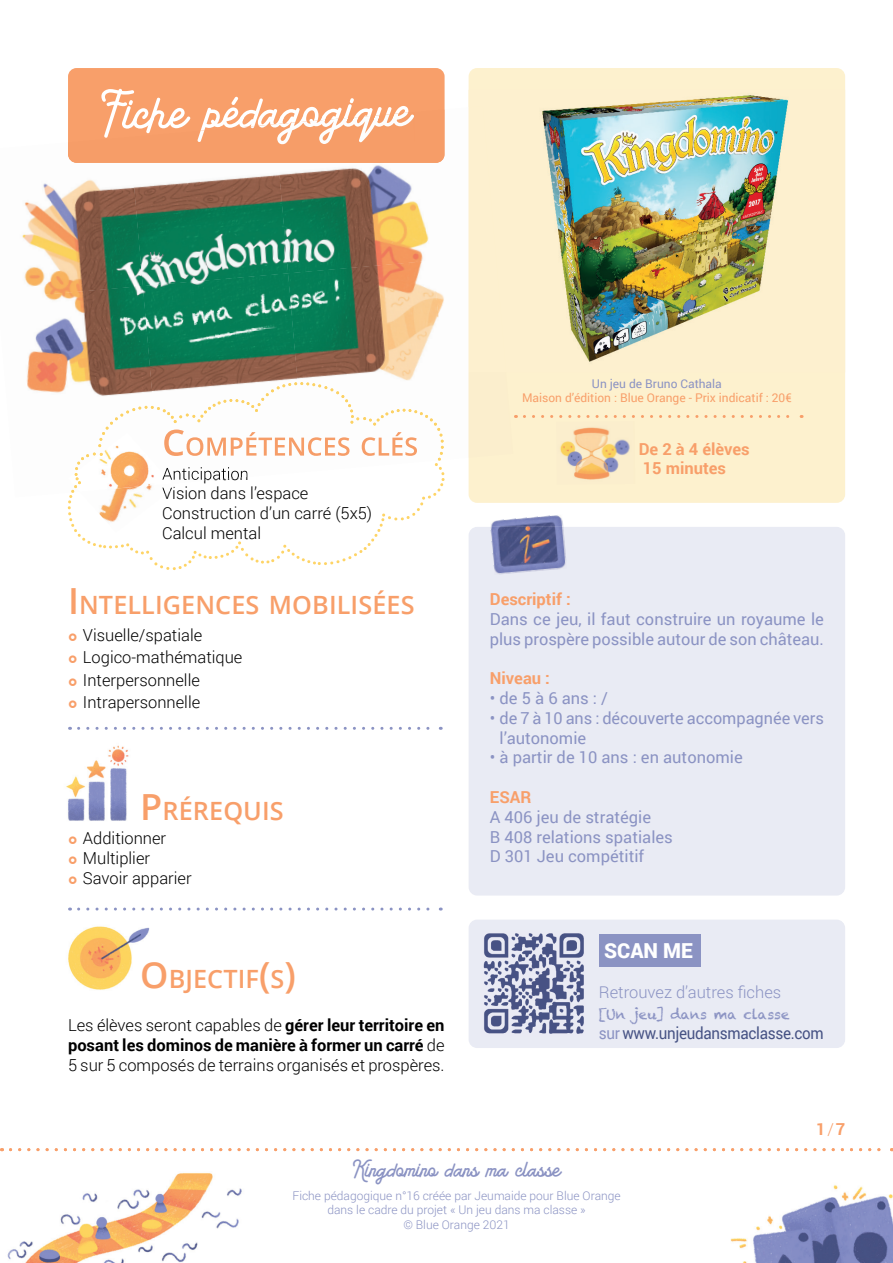
<style>
.page{position:relative;width:893px;height:1263px;background:#fff}
.page>*{position:absolute;margin:0;border:0;box-sizing:border-box;transform-origin:0 0}
.t1{font:52.5px "American Lemon";color:#fff}
.t2{font:600 25.2px "Open Sans";letter-spacing:.005em;color:#f89f6a}
.t3{font:24px "American Lemon";color:#8b93c3}
.t4{font:900 20.7px "Roboto";color:#fff}
.t5{font:300 16.5px/19.8px "Roboto";color:#000001}
.t6{font:16.5px/19.8px "Roboto";color:#8b93c3}
.t7{font:700 16.5px/19.8px "Roboto";color:#f89f6a}
.t8{font:16.5px "Roboto";letter-spacing:-.02em;color:#465284;scale:.92 1}
.t9{font:300 16.5px "Roboto";color:#8b93c3}
.t10{font:13.5px "Chalkduster";color:#8b93c3}
.t11{font:300 12px/14.4px "Roboto";color:#8b93c3;text-align:center}
.t12{font:12px "Roboto";color:#f89f6a}
.t13{font:12px "Roboto";color:#8b93c3}
.s1{font-size:36px}
.s2{font-weight:700}
.s3{color:#8b93c3}
.s4{font-weight:300}
</style>
<div class="page">
<img style="left:7px;top:1173px;width:235px;height:90px">
<img style="left:730px;top:1185px;width:163px;height:78px">
<div style="left:469px;top:527px;width:376px;height:368px;background:#e9ebf4;border-radius:9px"></div>
<div style="left:68px;top:68px;width:377px;height:95px;background:#f89f6a;border-radius:9px"></div>
<div style="left:469px;top:68px;width:376px;height:435px;background:#fdf1ce;border-radius:9px"></div>
<div style="left:469px;top:919px;width:376px;height:129px;background:#e9ebf4;border-radius:9px"></div>
<img style="left:66px;top:745px;width:63px;height:76px">
<img style="left:483px;top:933px;width:101px;height:101px">
<div style="left:599px;top:934px;width:101px;height:33px;background:#8b93c3"></div>
<img style="left:68px;top:926px;width:82px;height:64px">
<svg style="left:79px;top:907px;width:362px;height:3px"></svg>
<img style="left:560px;top:427px;width:70px;height:53px">
<img style="left:490px;top:515px;width:73px;height:12px">
<img style="left:490px;top:527px;width:76px;height:47px">
<svg style="left:79px;top:727px;width:362px;height:3px"></svg>
<svg style="left:524px;top:415px;width:278px;height:3px"></svg>
<svg style="left:10px;top:1148px;width:882px;height:3px"></svg>
<img style="left:542px;top:95px;width:246px;height:267px">
<img style="left:22px;top:179px;width:110px;height:107px">
<img style="left:132px;top:174px;width:146px;height:112px">
<img style="left:278px;top:165px;width:147px;height:108px">
<img style="left:425px;top:107px;width:44px;height:352px">
<img style="left:26px;top:286px;width:117px;height:107px">
<img style="left:143px;top:273px;width:145px;height:109px">
<img style="left:288px;top:260px;width:159px;height:149px">
<img style="left:68px;top:109px;width:377px;height:54px">
<img style="left:102px;top:112px;width:312px;height:34px">
<svg style="left:66px;top:382px;width:380px;height:188px"></svg>
<h1 class="t1" style="left:103px;top:75px;width:308px">F iche pédagogique</h1>
<p class="t5" style="left:162px;top:463px;width:212px">Anticipation<br>Vision dans l’espace<br>Construction d’un carré (5x5)<br>Calcul mental</p>
<h2 class="t2" style="left:68px;top:588px;width:348px"><span class="s1">I</span>NTELLIGENCES MOBILISÉES</h2>
<p class="t5" style="left:83px;top:623px;width:161px;line-height:22.5px">Visuelle/spatiale<br>Logico-mathématique<br>Interpersonnelle<br>Intrapersonnelle</p>
<h2 class="t2" style="left:140px;top:794px;width:145px"><span class="s1">P</span>RÉREQUIS</h2>
<p class="t5" style="left:83px;top:828px;width:110px">Additionner<br>Multiplier<br>Savoir apparier</p>
<h2 class="t2" style="left:140px;top:961px;width:157px"><span class="s1">O</span>BJECTIF<span class="s1">(</span>S<span class="s1">)</span></h2>
<p class="t5" style="left:68px;top:1015px;width:378px;text-align:justify">Les élèves seront capables de <span class="s2">gérer leur territoire en posant les dominos de manière à former un carré</span> de 5 sur 5 composés de terrains organisés et prospères.</p>
<p class="t13" style="left:592px;top:375px;width:131px">Un jeu de Bruno Cathala</p>
<p class="t12" style="left:522px;top:389px;width:271px">Maison d’édition : Blue Orange - Prix indicatif : 20€</p>
<p class="t7" style="left:639px;top:438px;width:113px">De 2 à 4 élèves<br>15 minutes</p>
<p class="t7" style="left:490px;top:589px;width:82px">Descriptif :</p>
<p class="t6" style="left:490px;top:608px;width:336px">Dans ce jeu, il faut construire un royaume le plus prospère possible autour de son château.</p>
<p class="t7" style="left:490px;top:668px;width:62px">Niveau :</p>
<p class="t6" style="left:490px;top:688px;width:120px">• de 5 à 6 ans : /</p>
<p class="t6" style="left:500px;top:707px;width:326px;text-indent:-10px">• de 7 à 10 ans : découverte accompagnée vers l’autonomie</p>
<p class="t6" style="left:490px;top:747px;width:254px">• à partir de 10 ans : en autonomie</p>
<p class="t7" style="left:490px;top:787px;width:43px">ESAR</p>
<p class="t6" style="left:490px;top:806px;width:184px">A 406 jeu de stratégie<br>B 408 relations spatiales<br>D 301 Jeu compétitif</p>
<p class="t4" style="left:604px;top:936px;width:90px">SCAN ME</p>
<p class="t9" style="left:599px;top:981px;width:184px">Retrouvez d’autres fiches</p>
<p class="t10" style="left:599px;top:1006px;width:192px">[Un jeu] dans ma classe</p>
<p class="t8" style="left:599px;top:1021px;width:246px"><span class="s3">sur</span> www.unjeudansmaclasse.com</p>
<p class="t7" style="left:816px;top:1118px;width:30px">1 <span class="s4">/</span> 7</p>
<h3 class="t3" style="left:353px;top:1152px;width:208px">Kingdomino dans ma classe</h3>
<p class="t11" style="left:292px;top:1188px;width:330px">Fiche pédagogique n°16 créée par Jeumaide pour Blue Orange dans le cadre du projet « Un jeu dans ma classe »<br>© Blue Orange 2021</p>
</div>
